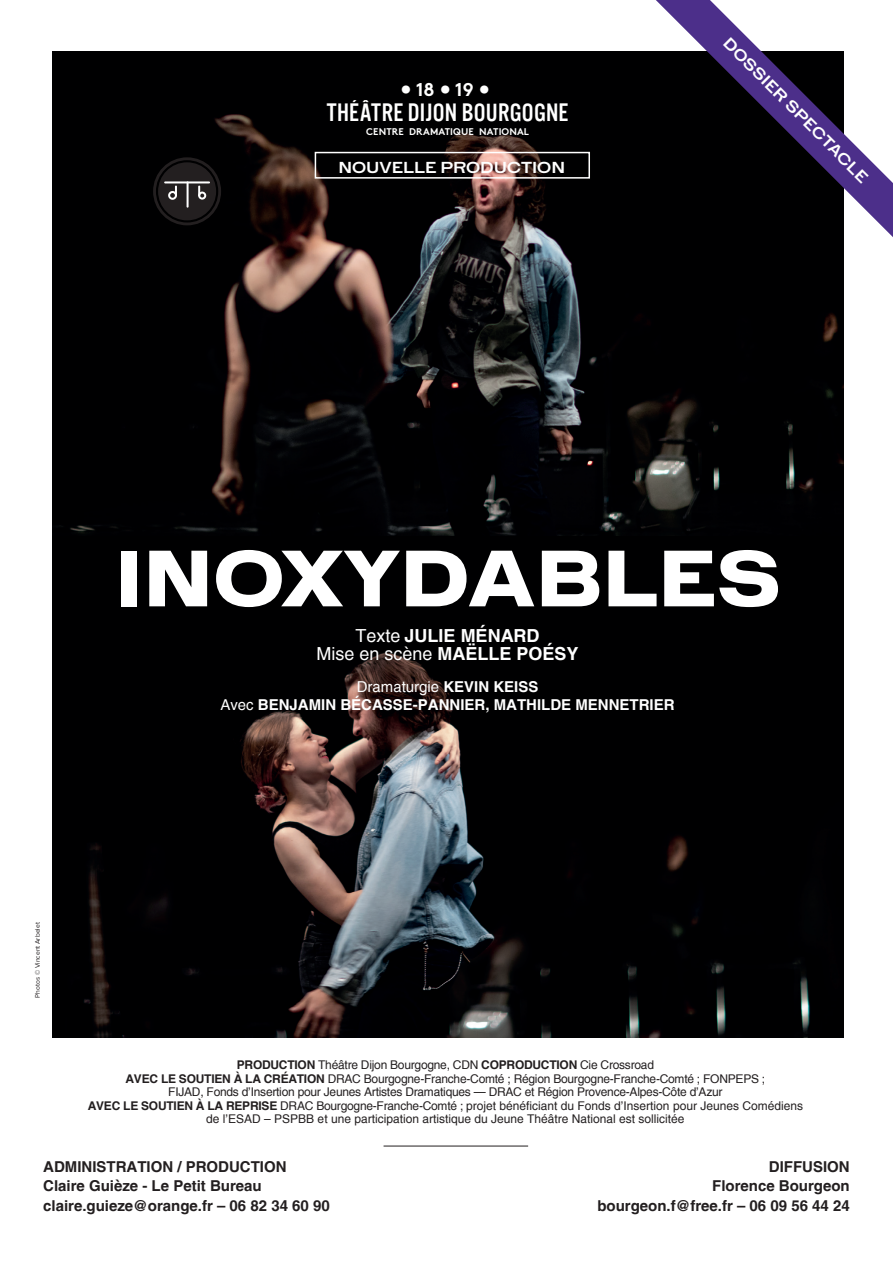
<style>
.page{position:relative;width:893px;height:1263px;background:#fff}
.page>*{position:absolute;margin:0;border:0;box-sizing:border-box;transform-origin:0 0}
.t1{font:900 75px "HK Gothic";color:#fff}
.t2{font:26.25px "Alternate Got No 3 D";letter-spacing:.01em;color:#fff}
.t3{font:700 18.6px "Brown Std";color:#fff}
.t4{font:700 18px/18px "Helvetica";color:#fff;text-align:center}
.t5{font:700 15px/19.5px "Helvetica";color:#231f20}
.t6{font:700 15px/18px "Helvetica";color:#fff;text-align:center}
.t7{font:700 15px "HK Gothic";color:#fff}
.t8{font:12px/13.5px "Helvetica";letter-spacing:-.02em;color:#231f20;text-align:center}
.t9{font:700 9.75px "Brown Std";letter-spacing:.01em;color:#fff}
.t10{font:6.75px "Proxima Nova";color:#231f20}
.s1{font-weight:400}
.s2{font-weight:700}
</style>
<div class="page">
<img style="left:52px;top:51px;width:791px;height:485px">
<img style="left:52px;top:536px;width:791px;height:501px">
<svg style="left:656px;top:0;width:237px;height:237px;fill:#000001"></svg>
<svg style="left:153px;top:157px;width:68px;height:68px;background:#242122"></svg>
<div style="left:315px;top:152px;width:275px;height:27px;border:2px solid #fff"></div>
<hr style="left:384px;top:1146px;width:144px;height:1px;background:#231f20">
<h3 class="t3" style="left:401px;top:78px;width:91px">• 18 • 19 •</h3>
<h2 class="t2" style="left:327px;top:99px;width:243px">THÉÂTRE DIJON BOURGOGNE</h2>
<p class="t9" style="left:366px;top:125px;width:164px">CENTRE DRAMATIQUE NATIONAL</p>
<p class="t7" style="left:338px;top:155px;width:228px">NOUVELLE PRODUCTION</p>
<p class="t7" style="left:735px;top:31px;width:199px;rotate:45deg">DOSSIER SPECTACLE</p>
<h1 class="t1" style="left:114px;top:515px;width:668px">INOXYDABLES</h1>
<h3 class="t4" style="left:316px;top:627px;width:264px"><span class="s1">Texte</span> JULIE MÉNARD<br><span class="s1">Mise en scène</span> MAËLLE POÉSY</h3>
<p class="t6" style="left:220px;top:677px;width:456px"><span class="s1">Dramaturgie</span> KEVIN KEISS<br><span class="s1">Avec</span> BENJAMIN BÉCASSE-PANNIER, MATHILDE MENNETRIER</p>
<p class="t10" style="left:34px;top:997px;width:77px;rotate:-90deg">Photos © Vincent Arbelet</p>
<p class="t8" style="left:88px;top:1058px;width:717px"><span class="s2">PRODUCTION</span> Théâtre Dijon Bourgogne, CDN <span class="s2">COPRODUCTION</span> Cie Crossroad<br><span class="s2">AVEC LE SOUTIEN À LA CRÉATION</span> DRAC Bourgogne-Franche-Comté ; Région Bourgogne-Franche-Comté ; FONPEPS ;<br>FIJAD, Fonds d’Insertion pour Jeunes Artistes Dramatiques — DRAC et Région Provence-Alpes-Côte d’Azur<br><span class="s2">AVEC LE SOUTIEN À LA REPRISE</span> DRAC Bourgogne-Franche-Comté ; projet bénéficiant du Fonds d’Insertion pour Jeunes Comédiens de l’ESAD – PSPBB et une participation artistique du Jeune Théâtre National est sollicitée</p>
<p class="t5" style="left:43px;top:1156px;width:288px">ADMINISTRATION / PRODUCTION<br>Claire Guièze - Le Petit Bureau claire.guieze@orange.fr – 06 82 34 60 90</p>
<p class="t5" style="left:597px;top:1156px;width:254px;text-align:right">DIFFUSION<br>Florence Bourgeon bourgeon.f@free.fr – 06 09 56 44 24</p>
</div>
